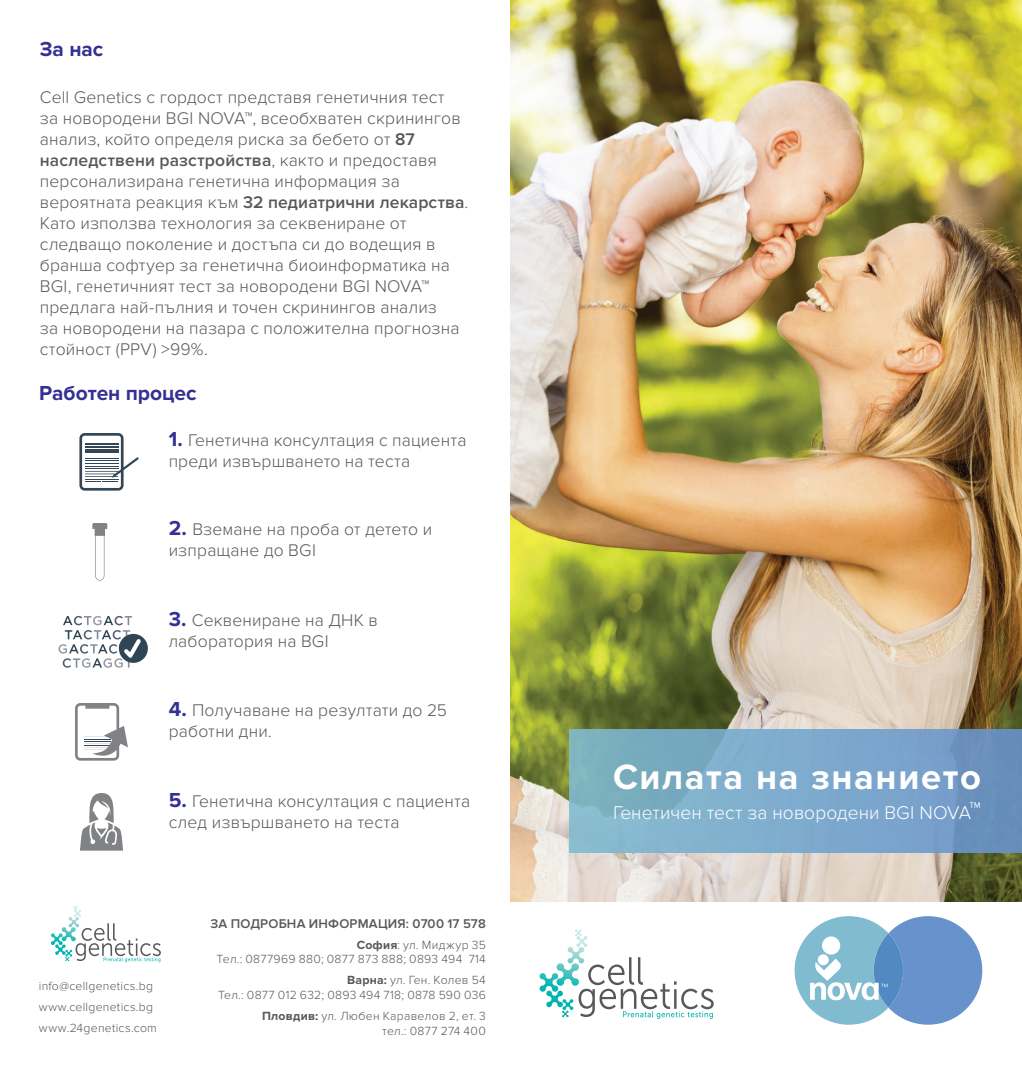
<style>
.page{position:relative;width:1022px;height:1072px;background:#fff}
.page>*{position:absolute;margin:0;border:0;box-sizing:border-box;transform-origin:0 0}
.t1{font:700 36.4px "Proxima Nova";letter-spacing:.045em;color:#fff}
.t2{font:700 21px "Proxima Nova";color:#343193}
.t3{font:300 19.07px "Proxima Nova";letter-spacing:.005em;color:#fff}
.t4{font:300 17.5px/21px "Proxima Nova";letter-spacing:.01em;color:#57585a}
.t5{font:600 13.12px "Proxima Nova";letter-spacing:.01em;color:#57585a}
.t6{font:300 12.25px/14.7px "Proxima Nova";letter-spacing:.02em;color:#57585a;text-align:right}
.s1{font-weight:600}
.s2{font-weight:700;font-size:21px;color:#343193}
.s3{font-weight:700}
.s4{font-size:24.85px}
</style>
<div class="page">
<svg style="left:62px;top:906px;width:99px;height:56px"></svg>
<svg style="left:557px;top:929px;width:157px;height:90px"></svg>
<img style="left:511px;top:0;width:511px;height:901px">
<svg style="left:795px;top:916px;width:187px;height:108px"></svg>
<div style="left:570px;top:729px;width:452px;height:123px;background:linear-gradient(to right,#84bac9,#6f94c6)"></div>
<svg style="left:79px;top:433px;width:60px;height:57px"></svg>
<svg style="left:92px;top:523px;width:15px;height:57px"></svg>
<svg style="left:58px;top:616px;width:90px;height:51px"></svg>
<svg style="left:75px;top:703px;width:53px;height:57px"></svg>
<svg style="left:80px;top:793px;width:43px;height:57px"></svg>
<p class="t2" style="left:40px;top:37px;width:65px">За нас</p>
<p class="t4" style="left:40px;top:87px;width:430px">Cell Genetics с гордост представя генетичния тест<br>за новородени BGI NOVA™, всеобхватен скринингов анализ, който определя риска за бебето от <span class="s1">87 наследствени разстройства</span>, както и предоставя персонализирана генетична информация за вероятната реакция към <span class="s1">32 педиатрични лекарства</span>.<br>Като използва технология за секвениране от следващо поколение и достъпа си до водещия в бранша софтуер за генетична биоинформатика на BGI, генетичният тест за новородени BGI NOVA™ предлага най-пълния и точен скринингов анализ<br>за новородени на пазара с положителна прогнозна стойност (PPV) &gt;99%.</p>
<p class="t2" style="left:39px;top:381px;width:159px">Работен процес</p>
<p class="t4" style="left:169px;top:430px;width:299px"><span class="s2">1.</span> Генетична консултация с пациента преди извършването на теста</p>
<p class="t4" style="left:169px;top:519px;width:265px"><span class="s2">2.</span> Вземане на проба от детето и изпращане до BGI</p>
<p class="t4" style="left:169px;top:609px;width:211px"><span class="s2">3.</span> Секвениране на ДНК в лаборатория на BGI</p>
<p class="t4" style="left:169px;top:700px;width:280px"><span class="s2">4.</span> Получаване на резултати до 25 работни дни.</p>
<p class="t4" style="left:169px;top:791px;width:303px"><span class="s2">5.</span> Генетична консултация с пациента след извършването на теста</p>
<p class="t6" style="left:39px;top:975px;width:119px;line-height:21px;text-align:left">info@cellgenetics.bg www.cellgenetics.bg www.24genetics.com</p>
<p class="t5" style="left:211px;top:915px;width:277px">ЗА ПОДРОБНА ИНФОРМАЦИЯ: 0700 17 578</p>
<p class="t6" style="left:217px;top:937px;width:271px"><span class="s3">София</span>: ул. Миджур 35<br>Тел.: 0877969 880; 0877 873 888; 0893 494 714</p>
<p class="t6" style="left:218px;top:973px;width:269px"><span class="s3">Варна:</span> ул. Ген. Колев 54<br>Тел.: 0877 012 632; 0893 494 718; 0878 590 036</p>
<p class="t6" style="left:262px;top:1008px;width:225px"><span class="s3">Пловдив:</span> ул. Любен Каравелов 2, ет. 3 тел.: 0877 274 400</p>
<h1 class="t1" style="left:613px;top:756px;width:369px">Силата на знанието</h1>
<p class="t3" style="left:613px;top:802px;width:369px">Генетичен тест за новородени BGI NOVA<span class="s4">™</span></p>
</div>
